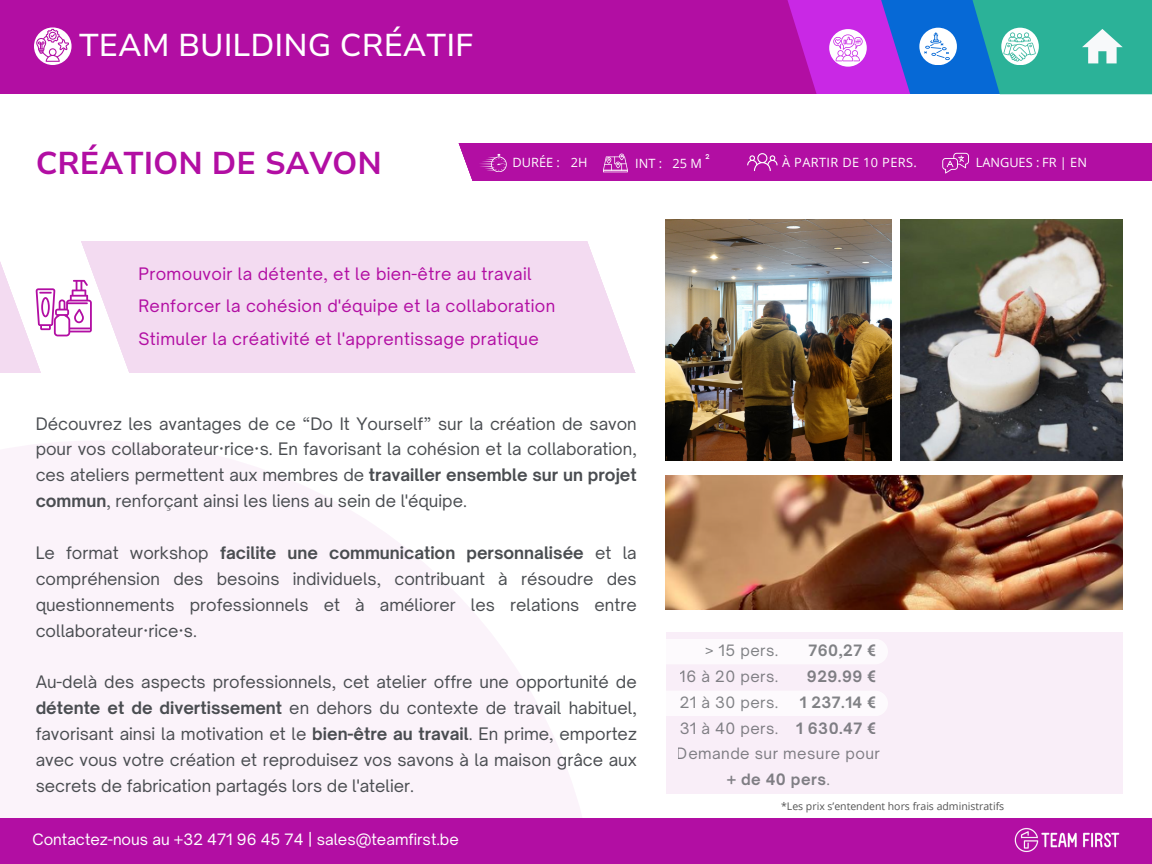
<style>
.page{position:relative;width:1152px;height:864px;background:#fff}
.page>*{position:absolute;margin:0;border:0;box-sizing:border-box;transform-origin:0 0}
.t1{font:500 31.5px "Nunito Sans 10 pt";color:#fff}
.t2{font:700 31.5px "Nunito Sans 10 pt";color:#b20ea3}
.t3{font:16.5px/25.8px "Open Sauce One";color:#4a4d51;text-align:justify}
.t4{font:16.5px "Open Sauce One";letter-spacing:.025em;color:#b20ea3}
.t5{font:15px/25.8px "Open Sauce One";letter-spacing:.03em;color:#4a4d51;text-align:justify}
.t6{font:15px "Open Sauce One";color:#fff}
.t7{font:700 15px/25.8px "Open Sauce One";letter-spacing:.03em;color:#4a4d51;text-align:right}
.t8{font:12.75px "Open Sans";color:#fff}
.t9{font:12.75px "Open Sans";letter-spacing:.03em;color:#fff}
.t10{font:10.5px "Open Sans";color:#545454}
.t11{font:700 6.45px "Open Sauce One";color:#fff}
.s1{font-weight:700}
</style>
<div class="page">
<div style="left:0;top:819px;width:1152px;height:45px;background:#b20ea3"></div>
<svg style="left:0;top:441px;width:599px;height:378px;fill:#fbf3fa"></svg>
<div style="left:0;top:241px;width:689px;height:132px;background:#f3dbf1"></div>
<svg style="left:587px;top:219px;width:154px;height:172px"></svg>
<img style="left:1012px;top:818px;width:111px;height:35px">
<div style="left:666px;top:633px;width:457px;height:161px;background:#f9eef8"></div>
<img style="left:666px;top:476px;width:456px;height:133px">
<div style="left:666px;top:639px;width:222px;height:25px;background:#fdfafd"></div>
<div style="left:666px;top:691px;width:222px;height:25px;background:#fdfafd"></div>
<div style="left:453px;top:143px;width:699px;height:38px;background:#b20ea3"></div>
<svg style="left:747px;top:153px;width:30px;height:18px"></svg>
<svg style="left:942px;top:153px;width:27px;height:20px"></svg>
<svg style="left:603px;top:154px;width:25px;height:18px"></svg>
<svg style="left:453px;top:143px;width:53px;height:38px"></svg>
<img style="left:666px;top:220px;width:225px;height:240px">
<img style="left:900px;top:220px;width:223px;height:240px">
<svg style="left:0;top:241px;width:129px;height:132px"></svg>
<div style="left:0;top:0;width:1152px;height:94px;background:#b20ea3"></div>
<svg style="left:787px;top:0;width:79px;height:94px;fill:#c928e5"></svg>
<svg style="left:866px;top:0;width:86px;height:94px;background:#534fdb"></svg>
<svg style="left:952px;top:0;width:200px;height:94px;background:#24a3a4"></svg>
<svg style="left:34px;top:27px;width:38px;height:38px"></svg>
<svg style="left:1082px;top:29px;width:41px;height:34px"></svg>
<svg style="left:829px;top:29px;width:38px;height:38px"></svg>
<svg style="left:36px;top:29px;width:33px;height:33px"></svg>
<div style="left:1001px;top:28px;width:38px;height:37px;background:#fff;border-radius:50%"></div>
<svg style="left:1003px;top:32px;width:33px;height:29px"></svg>
<div style="left:919px;top:28px;width:38px;height:37px;background:#fff;border-radius:50%"></div>
<svg style="left:924px;top:32px;width:26px;height:28px"></svg>
<svg style="left:833px;top:34px;width:30px;height:27px"></svg>
<p class="t1" style="left:79px;top:24px;width:396px">TEAM BUILDING CRÉATIF</p>
<p class="t2" style="left:36px;top:142px;width:348px">CRÉATION DE SAVON</p>
<p class="t11" style="left:705px;top:152px;width:6px">2</p>
<p class="t8" style="left:513px;top:154px;width:49px">DURÉE :</p>
<p class="t8" style="left:571px;top:154px;width:18px">2H</p>
<p class="t8" style="left:635px;top:154px;width:28px">INT :</p>
<p class="t8" style="left:672px;top:154px;width:31px">25 M</p>
<p class="t9" style="left:782px;top:153px;width:136px">À PARTIR DE 10 PERS.</p>
<p class="t8" style="left:976px;top:153px;width:113px">LANGUES : FR | EN</p>
<p class="t4" style="left:138px;top:263px;width:395px">Promouvoir la détente, et le bien-être au travail</p>
<p class="t4" style="left:138px;top:296px;width:419px">Renforcer la cohésion d'équipe et la collaboration</p>
<p class="t4" style="left:138px;top:328px;width:402px">Stimuler la créativité et l'apprentissage pratique</p>
<p class="t3" style="left:36px;top:410px;width:603px">Découvrez les avantages de ce “Do It Yourself” sur la création de savon pour vos collaborateur·rice·s. En favorisant la cohésion et la collaboration, ces ateliers permettent aux membres de <span class="s1">travailler ensemble sur un projet commun</span>, renforçant ainsi les liens au sein de l'équipe.</p>
<p class="t3" style="left:36px;top:540px;width:603px">Le format workshop <span class="s1">facilite une communication personnalisée</span> et la compréhension des besoins individuels, contribuant à résoudre des questionnements professionnels et à améliorer les relations entre collaborateur·rice·s.</p>
<p class="t3" style="left:36px;top:669px;width:603px">Au-delà des aspects professionnels, cet atelier offre une opportunité de <span class="s1">détente et de divertissement</span> en dehors du contexte de travail habituel, favorisant ainsi la motivation et le <span class="s1">bien-être au travail</span>. En prime, emportez avec vous votre création et reproduisez vos savons à la maison grâce aux secrets de fabrication partagés lors de l'atelier.</p>
<p class="t6" style="left:33px;top:830px;width:428px">Contactez-nous au +32 471 96 45 74 | sales@teamfirst.be</p>
<p class="t5" style="left:680px;top:637px;width:101px;text-indent:26px">&gt; 15 pers.<br>16 à 20 pers.<br>21 à 30 pers.<br>31 à 40 pers.</p>
<p class="t7" style="left:796px;top:637px;width:82px">760,27 €<br>929.99 €<br>1 237.14 €<br>1 630.47 €</p>
<p class="t5" style="left:677px;top:741px;width:205px;text-align:center">Demande sur mesure pour <span class="s1">+ de 40 pers</span>.</p>
<p class="t10" style="left:781px;top:799px;width:225px">*Les prix s’entendent hors frais administratifs</p>
</div>
